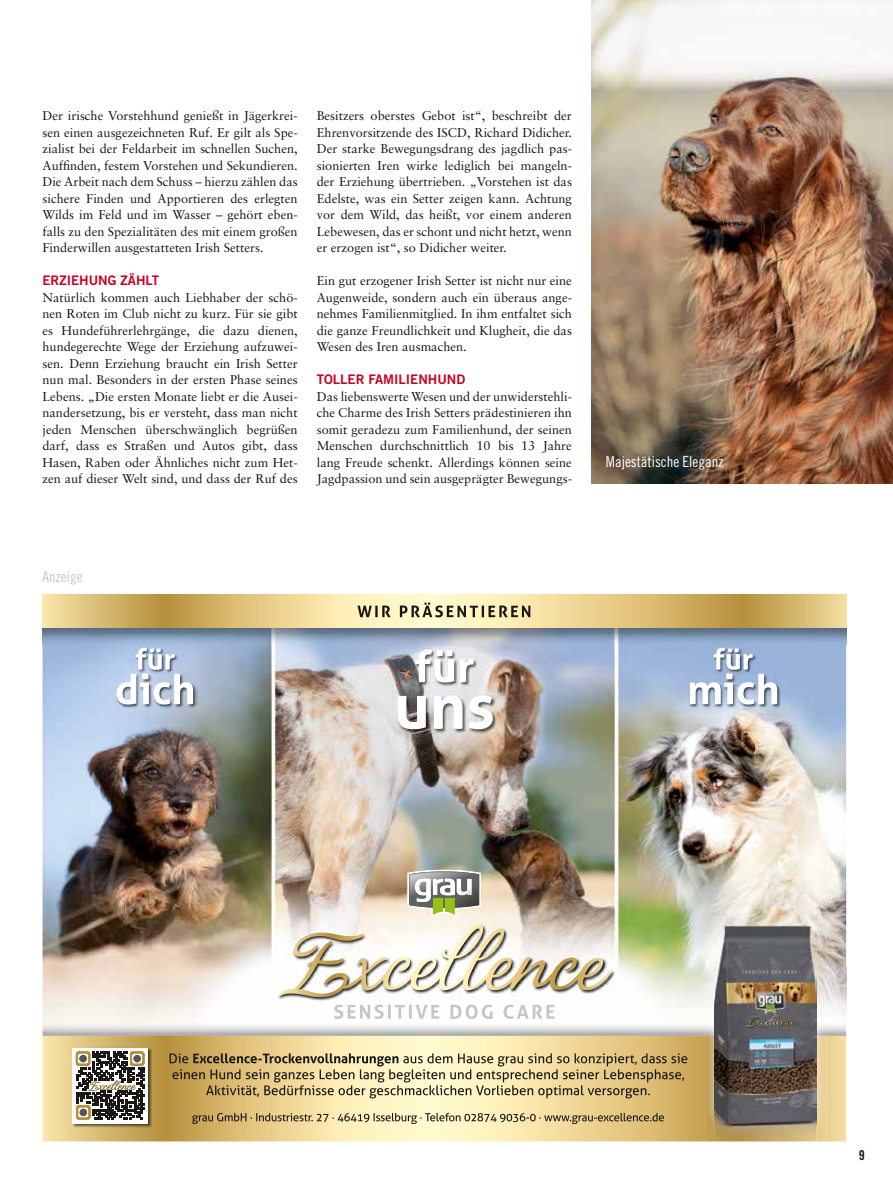
<style>
.page{position:relative;width:893px;height:1191px;background:#fff}
.page>*{position:absolute;margin:0;border:0;box-sizing:border-box;transform-origin:0 0}
.t1{font:15px "Trade Gothic Cond Eighteen";color:#fff}
.t2{font:15px "Trade Gothic Cond Eighteen";color:#c5c6c6}
.t3{font:13.5px "Trade Gothic Bold Cond Twenty";color:#181716}
.t4{font:13.2px "Trade Gothic Bold Two";color:#c80024}
.t5{font:12.75px/16.5px "Sabon";color:#181716;text-align:justify}
</style>
<div class="page">
<img style="left:591px;top:0;width:302px;height:483px">
<img style="left:43px;top:628px;width:803px;height:339px">
<img style="left:826px;top:967px;width:20px;height:47px">
<svg style="left:43px;top:1035px;width:803px;height:106px;background:#e6ce8f"></svg>
<svg style="left:43px;top:595px;width:803px;height:33px;background:#e0c581"></svg>
<svg style="left:408px;top:870px;width:73px;height:48px"></svg>
<img style="left:278px;top:923px;width:337px;height:77px">
<svg style="left:345px;top:925px;width:130px;height:61px"></svg>
<svg style="left:334px;top:1004px;width:220px;height:15px"></svg>
<img style="left:71px;top:1046px;width:81px;height:81px">
<div style="left:72px;top:1047px;width:76px;height:76px;background:#fff"></div>
<svg style="left:76px;top:1051px;width:68px;height:68px"></svg>
<svg style="left:170px;top:1053px;width:517px;height:45px;background:#c4b180"></svg>
<svg style="left:192px;top:1112px;width:472px;height:12px;background:#c5b484"></svg>
<img style="left:705px;top:916px;width:121px;height:225px">
<img style="left:715px;top:1124px;width:101px;height:17px">
<img style="left:715px;top:924px;width:101px;height:200px">
<svg style="left:357px;top:602px;width:173px;height:15px;background:#b8b08e"></svg>
<img style="left:116px;top:647px;width:81px;height:61px">
<svg style="left:117px;top:647px;width:76px;height:57px"></svg>
<img style="left:689px;top:647px;width:92px;height:61px">
<svg style="left:690px;top:647px;width:87px;height:57px"></svg>
<img style="left:397px;top:648px;width:100px;height:85px">
<svg style="left:415px;top:649px;width:59px;height:33px"></svg>
<svg style="left:398px;top:695px;width:95px;height:34px"></svg>
<p class="t5" style="left:43px;top:107px;width:257px">Der irische Vorstehhund genießt in Jägerkrei&shy;sen einen ausgezeichneten Ruf. Er gilt als Spe&shy;zialist bei der Feldarbeit im schnellen Suchen, Auffinden, festem Vorstehen und Sekundieren.<br>Die Arbeit nach dem Schuss – hierzu zählen das sichere Finden und Apportieren des erlegten Wilds im Feld und im Wasser – gehört eben&shy;falls zu den Spezialitäten des mit einem großen Finderwillen ausgestatteten Irish Setters.</p>
<p class="t4" style="left:43px;top:272px;width:118px">ERZIEHUNG ZÄHLT</p>
<p class="t5" style="left:43px;top:289px;width:257px">Natürlich kommen auch Liebhaber der schö&shy;nen Roten im Club nicht zu kurz. Für sie gibt es Hundeführerlehrgänge, die dazu dienen, hundegerechte Wege der Erziehung aufzuwei&shy;sen. Denn Erziehung braucht ein Irish Setter nun mal. Besonders in der ersten Phase seines Lebens. „Die ersten Monate liebt er die Ausei&shy;nandersetzung, bis er versteht, dass man nicht jeden Menschen überschwänglich begrüßen darf, dass es Straßen und Autos gibt, dass Hasen, Raben oder Ähnliches nicht zum Het&shy;zen auf dieser Welt sind, und dass der Ruf des</p>
<p class="t5" style="left:317px;top:107px;width:257px">Besitzers oberstes Gebot ist“, beschreibt der Ehrenvorsitzende des ISCD, Richard Didicher.<br>Der starke Bewegungsdrang des jagdlich pas&shy;sionierten Iren wirke lediglich bei mangeln&shy;der Erziehung übertrieben. „Vorstehen ist das Edelste, was ein Setter zeigen kann. Achtung vor dem Wild, das heißt, vor einem anderen Lebewesen, das er schont und nicht hetzt, wenn er erzogen ist“, so Didicher weiter.</p>
<p class="t5" style="left:317px;top:272px;width:257px">Ein gut erzogener Irish Setter ist nicht nur eine Augenweide, sondern auch ein überaus ange&shy;nehmes Familienmitglied. In ihm entfaltet sich die ganze Freundlichkeit und Klugheit, die das Wesen des Iren ausmachen.</p>
<p class="t4" style="left:317px;top:371px;width:150px">TOLLER FAMILIENHUND</p>
<p class="t5" style="left:317px;top:388px;width:257px">Das liebenswerte Wesen und der unwiderstehli&shy;che Charme des Irish Setters prädestinieren ihn somit geradezu zum Familienhund, der seinen Menschen durchschnittlich 10 bis 13 Jahre lang Freude schenkt. Allerdings können seine Jagdpassion und sein ausgeprägter Bewegungs-</p>
<p class="t2" style="left:43px;top:568px;width:41px">Anzeige</p>
<p class="t1" style="left:606px;top:452px;width:119px">Majestätische Eleganz</p>
<p class="t3" style="left:859px;top:1146px;width:7px">9</p>
</div>
